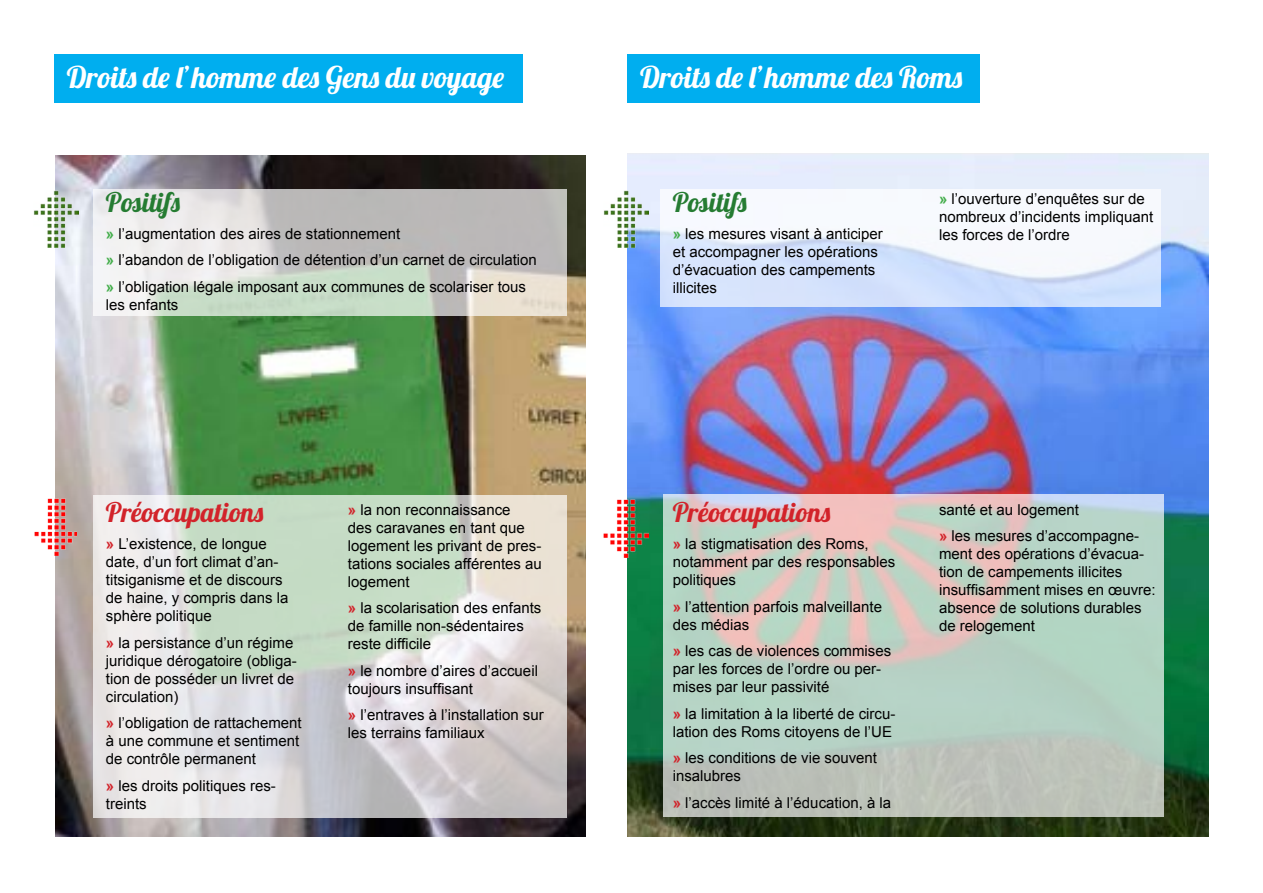
<style>
.page{position:relative;width:1263px;height:893px;background:#fff}
.page>*{position:absolute;margin:0;border:0;box-sizing:border-box;transform-origin:0 0}
.t1{font:30px "Lobster 1.4";color:#fff}
.t2{font:27px "Lobster 1.4";color:#d2232a}
.t3{font:27px "Lobster 1.4";color:#257c32}
.t4{font:15px/18px "Arial";color:#000}
.s1{font-weight:700;color:#41ad49}
.s2{font-weight:700;color:#d2232a}
</style>
<div class="page">
<img style="left:627px;top:153px;width:582px;height:684px">
<div style="left:54px;top:54px;width:468px;height:49px;background:#00aeef"></div>
<div style="left:627px;top:54px;width:353px;height:49px;background:#00aeef"></div>
<img style="left:55px;top:155px;width:530px;height:682px">
<svg style="left:94px;top:189px;width:473px;height:126px;background:#d0d2cc"></svg>
<svg style="left:93px;top:495px;width:474px;height:322px;background:#d7dbd5"></svg>
<svg style="left:663px;top:494px;width:501px;height:322px;background:#c0ccc1"></svg>
<svg style="left:660px;top:189px;width:501px;height:117px;fill:#f6f8fd"></svg>
<img style="left:35px;top:499px;width:41px;height:57px">
<img style="left:604px;top:500px;width:44px;height:57px">
<img style="left:34px;top:190px;width:45px;height:58px">
<img style="left:604px;top:190px;width:44px;height:58px">
<h1 class="t1" style="left:67px;top:58px;width:439px">Droits de l’homme des Gens du voyage</h1>
<h1 class="t1" style="left:640px;top:58px;width:324px">Droits de l’homme des Roms</h1>
<h2 class="t3" style="left:106px;top:185px;width:76px">Positifs</h2>
<p class="t4" style="left:106px;top:220px;width:433px;line-height:26.5px"><span class="s1">»</span> l’augmentation des aires de stationnement<br><span class="s1">»</span> l’abandon de l’obligation de détention d’un carnet de circulation <span class="s1">»</span> l’obligation légale imposant aux communes de scolariser tous</p>
<p class="t4" style="left:106px;top:296px;width:74px">les enfants</p>
<h2 class="t2" style="left:106px;top:495px;width:159px">Préoccupations</h2>
<p class="t4" style="left:106px;top:535px;width:184px"><span class="s2">»</span> L’existence, de longue date, d’un fort climat d’an&shy;titsiganisme et de discours de haine, y compris dans la sphère politique</p>
<p class="t4" style="left:106px;top:633px;width:192px"><span class="s2">»</span> la persistance d’un régime juridique dérogatoire (obliga&shy;tion de posséder un livret de circulation)</p>
<p class="t4" style="left:106px;top:714px;width:197px"><span class="s2">»</span> l’obligation de rattachement à une commune et sentiment de contrôle permanent</p>
<p class="t4" style="left:106px;top:776px;width:172px"><span class="s2">»</span> les droits politiques res&shy;treints</p>
<p class="t4" style="left:348px;top:500px;width:196px"><span class="s2">»</span> la non reconnaissance<br>des caravanes en tant que logement les privant de pres&shy;tations sociales afférentes au logement</p>
<p class="t4" style="left:348px;top:599px;width:195px"><span class="s2">»</span> la scolarisation des enfants de famille non-sédentaires reste difficile</p>
<p class="t4" style="left:348px;top:661px;width:192px"><span class="s2">»</span> le nombre d’aires d’accueil toujours insuffisant</p>
<p class="t4" style="left:348px;top:706px;width:197px"><span class="s2">»</span> l’entraves à l’installation sur les terrains familiaux</p>
<h2 class="t3" style="left:673px;top:185px;width:76px">Positifs</h2>
<p class="t4" style="left:673px;top:225px;width:212px"><span class="s1">»</span> les mesures visant à anticiper et accompagner les opérations d’évacuation des campements illicites</p>
<p class="t4" style="left:939px;top:190px;width:216px"><span class="s1">»</span> l’ouverture d’enquêtes sur de nombreux d’incidents impliquant les forces de l’ordre</p>
<h2 class="t2" style="left:673px;top:495px;width:159px">Préoccupations</h2>
<p class="t4" style="left:673px;top:535px;width:224px"><span class="s2">»</span> la stigmatisation des Roms, notamment par des responsables politiques</p>
<p class="t4" style="left:673px;top:597px;width:211px"><span class="s2">»</span> l’attention parfois malveillante des médias</p>
<p class="t4" style="left:673px;top:642px;width:220px"><span class="s2">»</span> les cas de violences commises par les forces de l’ordre ou per&shy;mises par leur passivité</p>
<p class="t4" style="left:673px;top:704px;width:224px"><span class="s2">»</span> la limitation à la liberté de circu&shy;lation des Roms citoyens de l’UE</p>
<p class="t4" style="left:673px;top:749px;width:206px"><span class="s2">»</span> les conditions de vie souvent insalubres</p>
<p class="t4" style="left:673px;top:793px;width:220px"><span class="s2">»</span> l’accès limité à l’éducation, à la</p>
<p class="t4" style="left:939px;top:496px;width:202px;line-height:26.5px">santé et au logement<br><span class="s2">»</span> les mesures d’accompagne-</p>
<p class="t4" style="left:939px;top:545px;width:218px">ment des opérations d’évacua&shy;tion de campements illicites insuffisamment mises en œuvre: absence de solutions durables de relogement</p>
</div>
